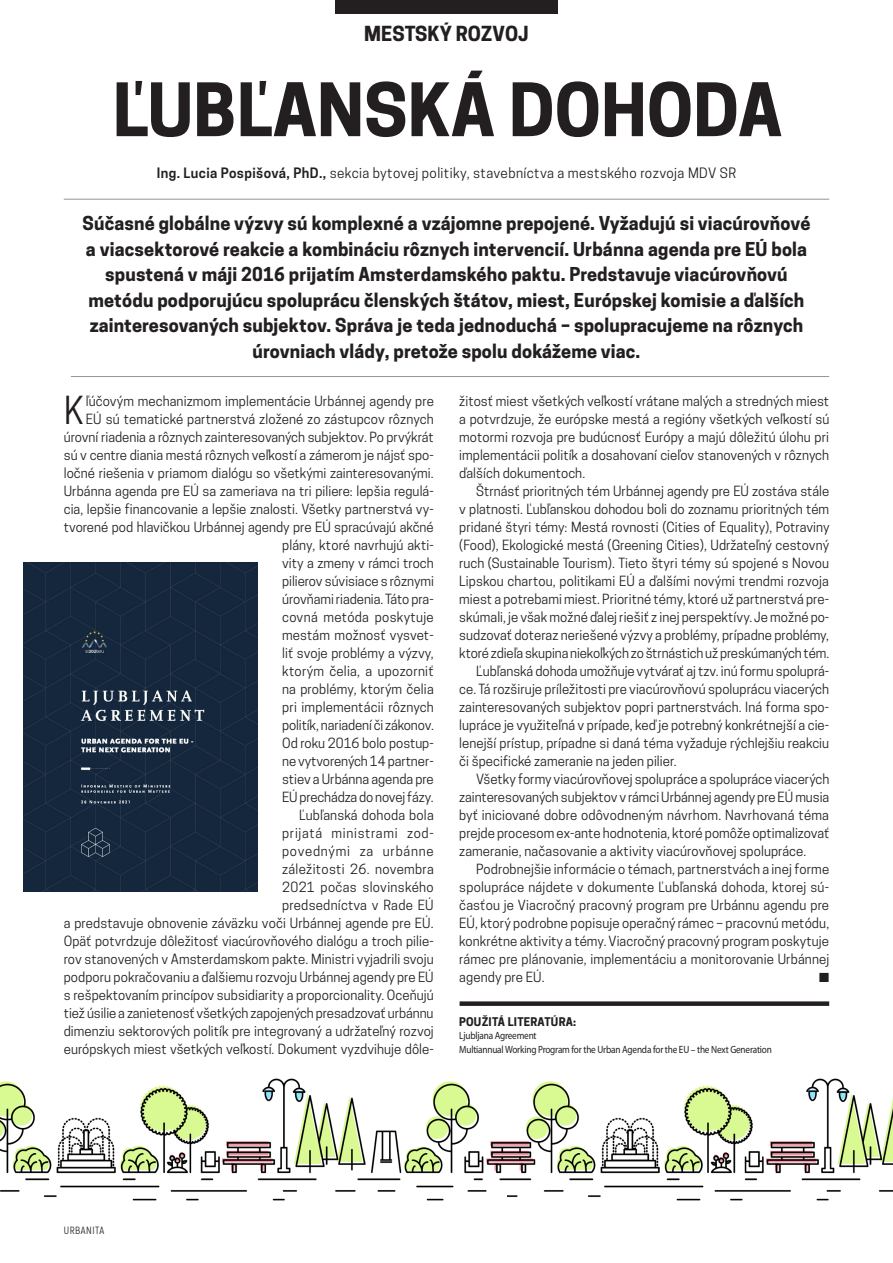
<style>
.page{position:relative;width:893px;height:1263px;background:#fff}
.page>*{position:absolute;margin:0;border:0;box-sizing:border-box;transform-origin:0 0}
.titul{font:700 69px "Cooper Hewitt";color:#231f20}
.zakladný_text{font:36.3px "Cooper Hewitt";color:#231f20}
.perex{font:700 19.5px "Cooper Hewitt";color:#231f20}
.perex-2{font:700 18px/25.5px "Cooper Hewitt";letter-spacing:.01em;color:#231f20;text-align:center}
.zakladný_text-2{font:13.5px "Cooper Hewitt";letter-spacing:.03em;color:#231f20}
.zakladný_text-3{font:13.2px/18px "Cooper Hewitt";letter-spacing:.005em;color:#231f20;text-align:justify}
.zakladný_text-4{font:13.2px "Zapf Dingbats ITC";color:#231f20}
.zakladný_text-5{font:700 11.25px "Cooper Hewitt";letter-spacing:.02em;color:#231f20}
.zakladný_text-6{font:10.5px "Myriad Pro";letter-spacing:-.02em;color:#231f20;scale:.88 1}
.t1{font:10.5px "Akrobat";letter-spacing:.05em;color:#231f20}
.s1{font-weight:600}
.s2{font-weight:700;font-size:16.5px;color:#939598}
</style>
<div class="page">
<div style="left:335px;top:0;width:223px;height:14px;background:#231f20"></div>
<hr style="left:64px;top:199px;width:765px;height:1px;background:#939598">
<hr style="left:71px;top:376px;width:758px;height:1px;background:#939598">
<div style="left:460px;top:1001px;width:369px;height:5px;background:#231f20"></div>
<img style="left:24px;top:563px;width:234px;height:329px">
<img style="left:0;top:1078px;width:507px;height:123px">
<img style="left:507px;top:1078px;width:386px;height:123px">
<p class="perex" style="left:364px;top:22px;width:166px">MESTSKÝ ROZVOJ</p>
<p class="titul" style="left:113px;top:69px;width:671px">ĽUBĽANSKÁ DOHODA</p>
<p class="zakladný_text-2" style="left:157px;top:165px;width:581px"><span class="s1">Ing. Lucia Pospišová, PhD.,</span> sekcia bytovej politiky, stavebníctva a mestského rozvoja MDV SR</p>
<p class="perex-2" style="left:83px;top:211px;width:729px">Súčasné globálne výzvy sú komplexné a vzájomne prepojené. Vyžadujú si viacúrovňové a viacsektorové reakcie a kombináciu rôznych intervencií. Urbánna agenda pre EÚ bola spustená v máji 2016 prijatím Amsterdamského paktu. Predstavuje viacúrovňovú metódu podporujúcu spoluprácu členských štátov, miest, Európskej komisie a ďalších zainteresovaných subjektov. Správa je teda jednoduchá – spolupracujeme na rôznych úrovniach vlády, pretože spolu dokážeme viac.</p>
<p class="zakladný_text-3" style="left:64px;top:392px;width:372px;text-align:right">ľúčovým mechanizmom implementácie Urbánnej agendy pre<br>EÚ sú tematické partnerstvá zložené zo zástupcov rôznych úrovní riadenia a rôznych zainteresovaných subjektov. Po prvýkrát sú v centre diania mestá rôznych veľkostí a zámerom je nájsť spo&shy;ločné riešenia v priamom dialógu so všetkými zainteresovanými.<br>Urbánna agenda pre EÚ sa zameriava na tri piliere: lepšia regulá&shy;cia, lepšie financovanie a lepšie znalosti. Všetky partnerstvá vy&shy;tvorené pod hlavičkou Urbánnej agendy pre EÚ spracúvajú akčné plány, ktoré navrhujú akti-<br>vity a zmeny v rámci troch<br>pilierov súvisiace s rôznymi<br>úrovňami riadenia. Táto pra-<br>covná metóda poskytuje<br>mestám možnosť vysvet-<br>liť svoje problémy a výzvy,<br>ktorým čelia, a upozorniť<br>na problémy, ktorým čelia<br>pri implementácii rôznych<br>politík, nariadení či zákonov.<br>Od roku 2016 bolo postup-<br>ne vytvorených 14 partner-<br>stiev a Urbánna agenda pre<br>EÚ prechádza do novej fázy.</p>
<p class="zakladný_text-3" style="left:64px;top:806px;width:372px;text-align:right">Ľubľanská dohoda bola<br>prijatá ministrami zod-<br>povednými za urbánne<br>záležitosti 26. novembra<br>2021 počas slovinského<br>predsedníctva v Rade EÚ<br>a predstavuje obnovenie záväzku voči Urbánnej agende pre EÚ.<br>Opäť potvrdzuje dôležitosť viacúrovňového dialógu a troch pilie&shy;rov stanovených v Amsterdamskom pakte. Ministri vyjadrili svoju podporu pokračovaniu a ďalšiemu rozvoju Urbánnej agendy pre EÚ s rešpektovaním princípov subsidiarity a proporcionality. Oceňujú tiež úsilie a zanietenosť všetkých zapojených presadzovať urbánnu dimenziu sektorových politík pre integrovaný a udržateľný rozvoj európskych miest všetkých veľkostí. Dokument vyzdvihuje dôle-</p>
<p class="zakladný_text" style="left:64px;top:389px;width:22px">K</p>
<p class="zakladný_text-3" style="left:459px;top:392px;width:372px">žitosť miest všetkých veľkostí vrátane malých a stredných miest a potvrdzuje, že európske mestá a regióny všetkých veľkostí sú motormi rozvoja pre budúcnosť Európy a majú dôležitú úlohu pri implementácii politík a dosahovaní cieľov stanovených v rôznych ďalších dokumentoch.</p>
<p class="zakladný_text-3" style="left:459px;top:482px;width:372px;text-indent:17px">Štrnásť prioritných tém Urbánnej agendy pre EÚ zostáva stále v platnosti. Ľubľanskou dohodou boli do zoznamu prioritných tém pridané štyri témy: Mestá rovnosti (Cities of Equality), Potraviny (Food), Ekologické mestá (Greening Cities), Udržateľný cestovný ruch (Sustainable Tourism). Tieto štyri témy sú spojené s Novou Lipskou chartou, politikami EÚ a ďalšími novými trendmi rozvoja miest a potrebami miest. Prioritné témy, ktoré už partnerstvá pre&shy;skúmali, je však možné ďalej riešiť z inej perspektívy. Je možné po&shy;sudzovať doteraz neriešené výzvy a problémy, prípadne problémy, ktoré zdieľa skupina niekoľkých zo štrnástich už preskúmaných tém.</p>
<p class="zakladný_text-3" style="left:459px;top:662px;width:371px;text-indent:17px">Ľubľanská dohoda umožňuje vytvárať aj tzv. inú formu spoluprá&shy;ce. Tá rozširuje príležitosti pre viacúrovňovú spoluprácu viacerých zainteresovaných subjektov popri partnerstvách. Iná forma spo&shy;lupráce je využiteľná v prípade, keď je potrebný konkrétnejší a cie&shy;lenejší prístup, prípadne si daná téma vyžaduje rýchlejšiu reakciu či špecifické zameranie na jeden pilier.</p>
<p class="zakladný_text-3" style="left:459px;top:770px;width:372px;text-indent:17px">Všetky formy viacúrovňovej spolupráce a spolupráce viacerých zainteresovaných subjektov v rámci Urbánnej agendy pre EÚ musia byť iniciované dobre odôvodneným návrhom. Navrhovaná téma prejde procesom ex-ante hodnotenia, ktoré pomôže optimalizovať zameranie, načasovanie a aktivity viacúrovňovej spolupráce.</p>
<p class="zakladný_text-3" style="left:459px;top:860px;width:372px;text-indent:17px">Podrobnejšie informácie o témach, partnerstvách a inej forme spolupráce nájdete v dokumente Ľubľanská dohoda, ktorej sú&shy;časťou je Viacročný pracovný program pre Urbánnu agendu pre EÚ, ktorý podrobne popisuje operačný rámec – pracovnú metódu, konkrétne aktivity a témy. Viacročný pracovný program poskytuje rámec pre plánovanie, implementáciu a monitorovanie Urbánnej agendy pre EÚ.</p>
<p class="zakladný_text-4" style="left:819px;top:971px;width:12px">■</p>
<p class="zakladný_text-5" style="left:459px;top:1015px;width:118px">POUŽITÁ LITERATÚRA:</p>
<p class="zakladný_text-6" style="left:459px;top:1030px;width:89px">Ljubljana Agreement</p>
<p class="zakladný_text-6" style="left:459px;top:1043px;width:357px">Multiannual Working Program for the Urban Agenda for the EU – the Next Generation</p>
<p class="t1" style="left:36px;top:1224px;width:70px"><span class="s2">12</span> URBANITA</p>
</div>
